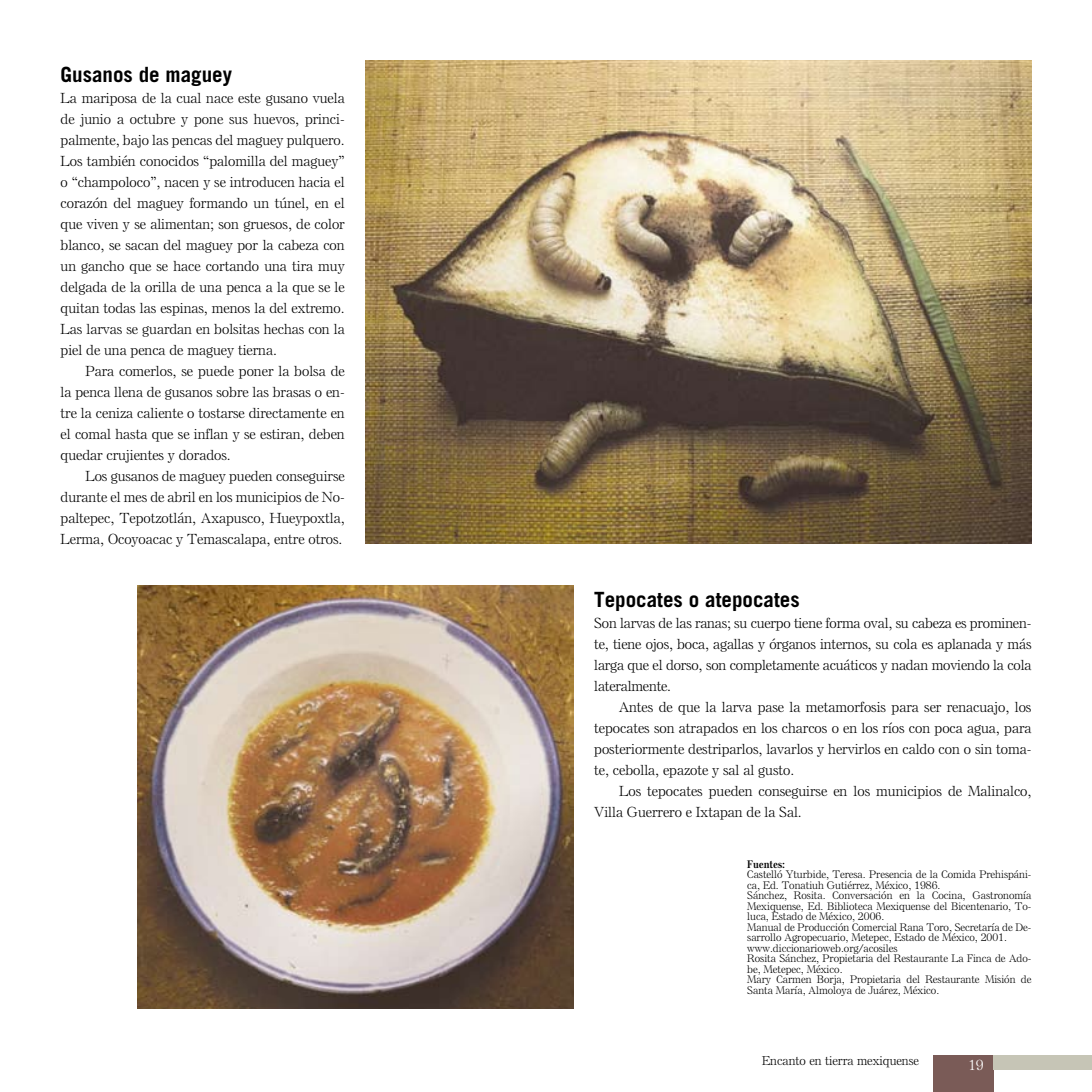
<style>
.page{position:relative;width:1092px;height:1092px;background:#fff}
.page>*{position:absolute;margin:0;border:0;box-sizing:border-box;transform-origin:0 0}
.t1{font:700 21px "Trade Gothic LT";color:#000}
.t2{font:300 14px/21px "Else NPLLT";color:#000;text-align:justify}
.t3{font:300 14px "Else NPLLT";color:#fff}
.t4{font:300 12.25px "Else NPLLT";color:#000}
.t5{font:300 10.5px/10.5px "Else NPLLT";color:#000}
.t6{font:700 10.5px "Else NPLLT";color:#000}
</style>
<div class="page">
<div style="left:933px;top:1055px;width:60px;height:36px;background:#7a5b57"></div>
<div style="left:993px;top:1055px;width:98px;height:14px;background:#c6c5b6"></div>
<img style="left:366px;top:61px;width:665px;height:483px">
<img style="left:137px;top:586px;width:436px;height:422px">
<h1 class="t1" style="left:61px;top:61px;width:173px">Gusanos de maguey</h1>
<p class="t2" style="left:61px;top:87px;width:286px">La mariposa de la cual nace este gusano vuela de junio a octubre y pone sus huevos, princi&shy;palmente, bajo las pencas del maguey pulquero.<br>Los también conocidos “palomilla del maguey” o “champoloco”, nacen y se introducen hacia el corazón del maguey formando un túnel, en el que viven y se alimentan; son gruesos, de color blanco, se sacan del maguey por la cabeza con un gancho que se hace cortando una tira muy delgada de la orilla de una penca a la que se le quitan todas las espinas, menos la del extremo.<br>Las larvas se guardan en bolsitas hechas con la piel de una penca de maguey tierna.</p>
<p class="t2" style="left:61px;top:360px;width:286px;text-indent:25px">Para comerlos, se puede poner la bolsa de la penca llena de gusanos sobre las brasas o en&shy;tre la ceniza caliente o tostarse directamente en el comal hasta que se inflan y se estiran, deben quedar crujientes y dorados.</p>
<p class="t2" style="left:61px;top:465px;width:286px;text-indent:25px">Los gusanos de maguey pueden conseguirse durante el mes de abril en los municipios de No&shy;paltepec, Tepotzotlán, Axapusco, Hueypoxtla, Lerma, Ocoyoacac y Temascalapa, entre otros.</p>
<h1 class="t1" style="left:594px;top:586px;width:207px">Tepocates o atepocates</h1>
<p class="t2" style="left:594px;top:612px;width:438px">Son larvas de las ranas; su cuerpo tiene forma oval, su cabeza es prominen&shy;te, tiene ojos, boca, agallas y órganos internos, su cola es aplanada y más larga que el dorso, son completamente acuáticos y nadan moviendo la cola lateralmente.</p>
<p class="t2" style="left:594px;top:696px;width:438px;text-indent:25px">Antes de que la larva pase la metamorfosis para ser renacuajo, los tepocates son atrapados en los charcos o en los ríos con poca agua, para posteriormente destriparlos, lavarlos y hervirlos en caldo con o sin toma&shy;te, cebolla, epazote y sal al gusto.</p>
<p class="t2" style="left:594px;top:780px;width:438px;text-indent:25px">Los tepocates pueden conseguirse en los municipios de Malinalco,<br>Villa Guerrero e Ixtapan de la Sal.</p>
<p class="t6" style="left:747px;top:857px;width:39px">Fuentes:</p>
<p class="t5" style="left:747px;top:869px;width:286px">Castelló Yturbide, Teresa. Presencia de la Comida Prehispáni&shy;ca, Ed. Tonatiuh Gutiérrez, México, 1986.<br>Sánchez, Rosita. Conversación en la Cocina, Gastronomía Mexiquense, Ed. Biblioteca Mexiquense del Bicentenario, To&shy;luca, Estado de México, 2006.<br>Manual de Producción Comercial Rana Toro, Secretaría de De&shy;sarrollo Agropecuario, Metepec, Estado de México, 2001. www.diccionarioweb.org/acosiles<br>Rosita Sánchez, Propietaria del Restaurante La Finca de Ado&shy;be, Metepec, México.<br>Mary Carmen Borja, Propietaria del Restaurante Misión de Santa María, Almoloya de Juárez, México.</p>
<p class="t4" style="left:762px;top:1053px;width:158px">Encanto en tierra mexiquense</p>
<p class="t3" style="left:967px;top:1056px;width:17px">19</p>
</div>
